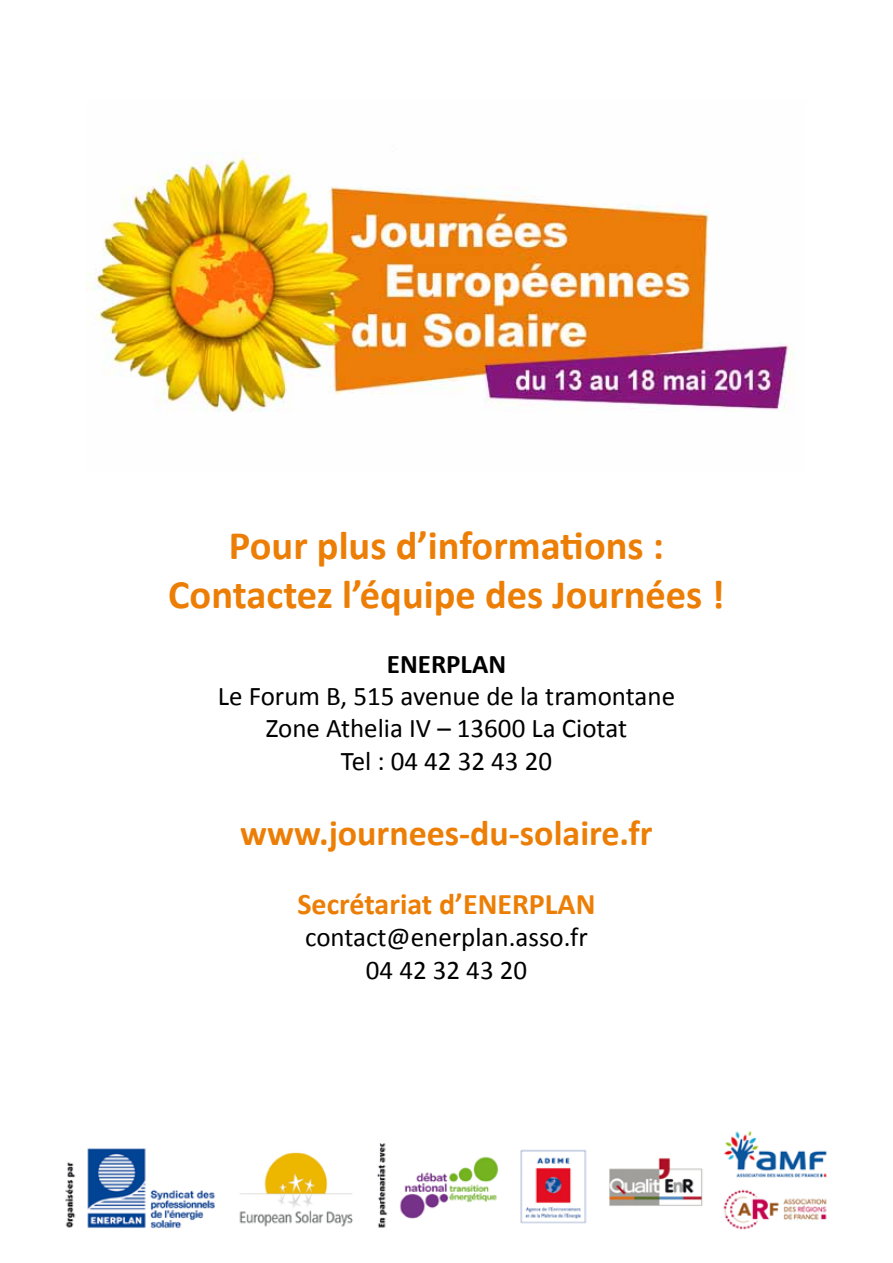
<style>
.page{position:relative;width:893px;height:1263px;background:#fff}
.page>*{position:absolute;margin:0;border:0;box-sizing:border-box;transform-origin:0 0}
.t1{font:700 40.5px/48.6px "Calibri";color:#ec7e05;text-align:center}
.t2{font:700 36px "Calibri";color:#ec7e05}
.t3{font:700 30px "Calibri";color:#ec7e05}
.t4{font:27px/32.4px "Calibri";color:#000;text-align:center}
.t5{font:700 27px "Calibri";color:#000}
</style>
<div class="page">
<img style="left:86px;top:152px;width:708px;height:260px">
<img style="left:65px;top:1131px;width:762px;height:99px">
<h1 class="t1" style="left:168px;top:519px;width:558px">Pour plus d’informations :<br>Contactez l’équipe des Journées !</h1>
<p class="t5" style="left:387px;top:647px;width:121px">ENERPLAN</p>
<p class="t4" style="left:218px;top:679px;width:459px">Le Forum B, 515 avenue de la tramontane<br>Zone Athelia IV – 13600 La Ciotat<br>Tel : 04 42 32 43 20</p>
<h2 class="t2" style="left:240px;top:811px;width:414px">www.journees-du-solaire.fr</h2>
<p class="t3" style="left:297px;top:885px;width:300px">Secrétariat d’ENERPLAN</p>
<p class="t4" style="left:305px;top:920px;width:284px">contact@enerplan.asso.fr<br>04 42 32 43 20</p>
</div>
